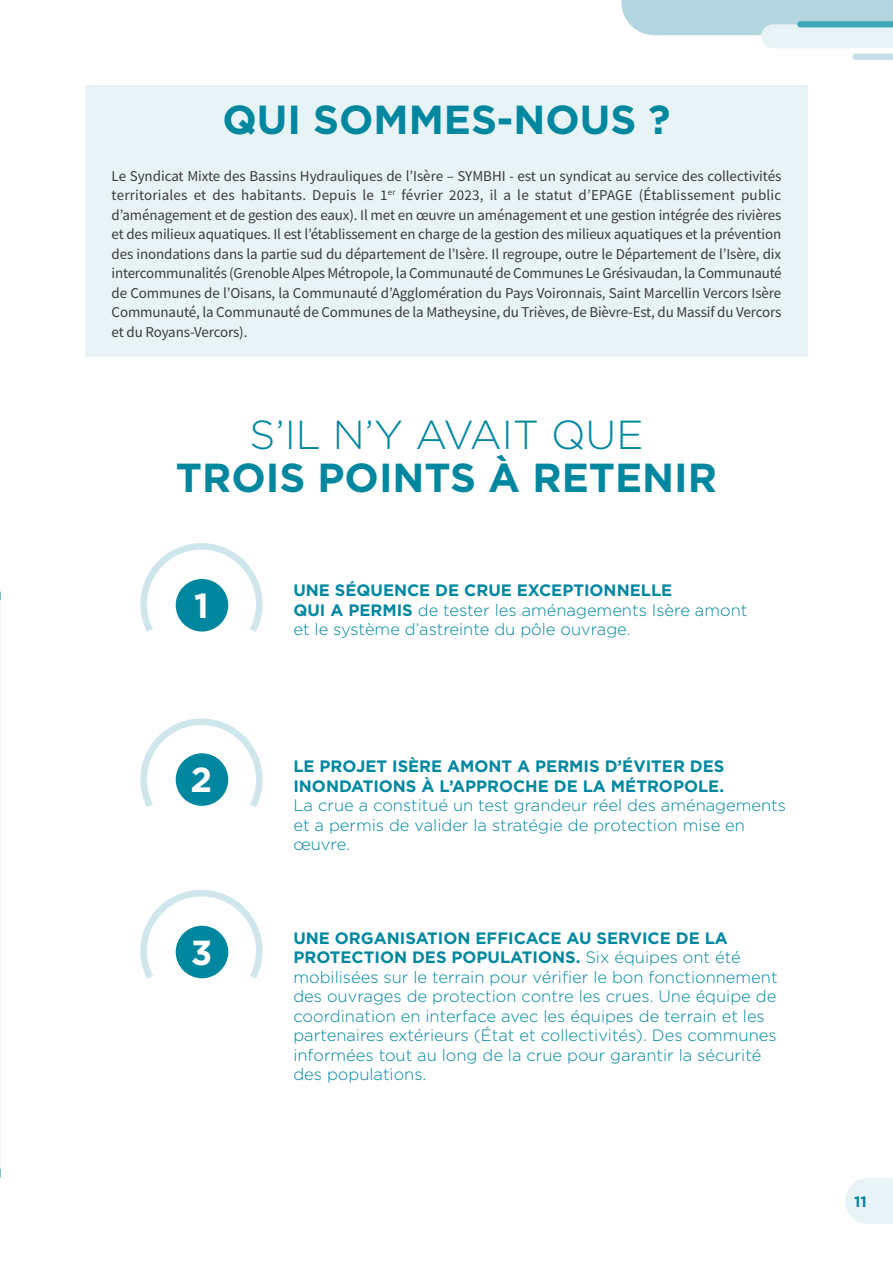
<style>
.page{position:relative;width:893px;height:1263px;background:#fff}
.page>*{position:absolute;margin:0;border:0;box-sizing:border-box;transform-origin:0 0}
.t1{font:700 40.5px "Gotham";color:#0087a0}
.t2{font:300 40.5px "Gotham";color:#0087a0}
.t3{font:700 34.8px "Gotham";color:#fff}
.t4{font:300 16.5px/19.5px "Gotham";color:#0087a0}
.t5{font:700 16.5px/19.5px "Gotham";color:#0087a0}
.t6{font:15px/19.5px "Source Sans Pro";letter-spacing:-.01em;color:#3c3c3b;text-align:justify}
.t7{font:700 15px "Gotham";color:#0087a0}
.s1{font-weight:700}
</style>
<div class="page">
<div style="left:85px;top:85px;width:723px;height:271px;background:#e8f3f6"></div>
<svg style="left:845px;top:1178px;width:48px;height:46px"></svg>
<svg style="left:853px;top:54px;width:40px;height:6px"></svg>
<svg style="left:621px;top:0;width:272px;height:48px"></svg>
<svg style="left:140px;top:718px;width:123px;height:89px"></svg>
<svg style="left:140px;top:890px;width:123px;height:89px"></svg>
<svg style="left:140px;top:543px;width:123px;height:89px"></svg>
<h1 class="t1" style="left:222px;top:96px;width:450px">QUI SOMMES-NOUS ?</h1>
<p class="t6" style="left:112px;top:166px;width:672px">Le Syndicat Mixte des Bassins Hydrauliques de l’Isère – SYMBHI - est un syndicat au service des collectivités territoriales et des habitants. Depuis le 1<sup>er</sup> février 2023, il a le statut d’EPAGE (Établissement public d’aménagement et de gestion des eaux). Il met en œuvre un aménagement et une gestion intégrée des rivières et des milieux aquatiques. Il est l’établissement en charge de la gestion des milieux aquatiques et la prévention des inondations dans la partie sud du département de l’Isère. Il regroupe, outre le Département de l’Isère, dix intercommunalités (Grenoble Alpes Métropole, la Communauté de Communes Le Grésivaudan, la Communauté de Communes de l’Oisans, la Communauté d’Agglomération du Pays Voironnais, Saint Marcellin Vercors Isère Communauté, la Communauté de Communes de la Matheysine, du Trièves, de Bièvre-Est, du Massif du Vercors et du Royans-Vercors).</p>
<h1 class="t2" style="left:249px;top:413px;width:396px">S’IL N’Y AVAIT QUE</h1>
<h1 class="t1" style="left:176px;top:455px;width:543px">TROIS POINTS À RETENIR</h1>
<h2 class="t3" style="left:194px;top:586px;width:16px">1</h2>
<h2 class="t3" style="left:191px;top:760px;width:23px">2</h2>
<h2 class="t3" style="left:191px;top:933px;width:23px">3</h2>
<p class="t4" style="left:293px;top:581px;width:455px"><span class="s1">UNE SÉQUENCE DE CRUE EXCEPTIONNELLE<br>QUI A PERMIS</span> de tester les aménagements Isère amont et le système d’astreinte du pôle ouvrage.</p>
<p class="t5" style="left:293px;top:756px;width:432px">LE PROJET ISÈRE AMONT A PERMIS D’ÉVITER DES<br>INONDATIONS À L’APPROCHE DE LA MÉTROPOLE.</p>
<p class="t4" style="left:293px;top:796px;width:494px">La crue a constitué un test grandeur réel des aménagements et a permis de valider la stratégie de protection mise en œuvre.</p>
<p class="t4" style="left:293px;top:928px;width:486px"><span class="s1">UNE ORGANISATION EFFICACE AU SERVICE DE LA PROTECTION DES POPULATIONS.</span> Six équipes ont été mobilisées sur le terrain pour vérifier le bon fonctionnement des ouvrages de protection contre les crues. Une équipe de coordination en interface avec les équipes de terrain et les partenaires extérieurs (État et collectivités). Des communes informées tout au long de la crue pour garantir la sécurité des populations.</p>
<p class="t7" style="left:854px;top:1193px;width:14px">11</p>
</div>
